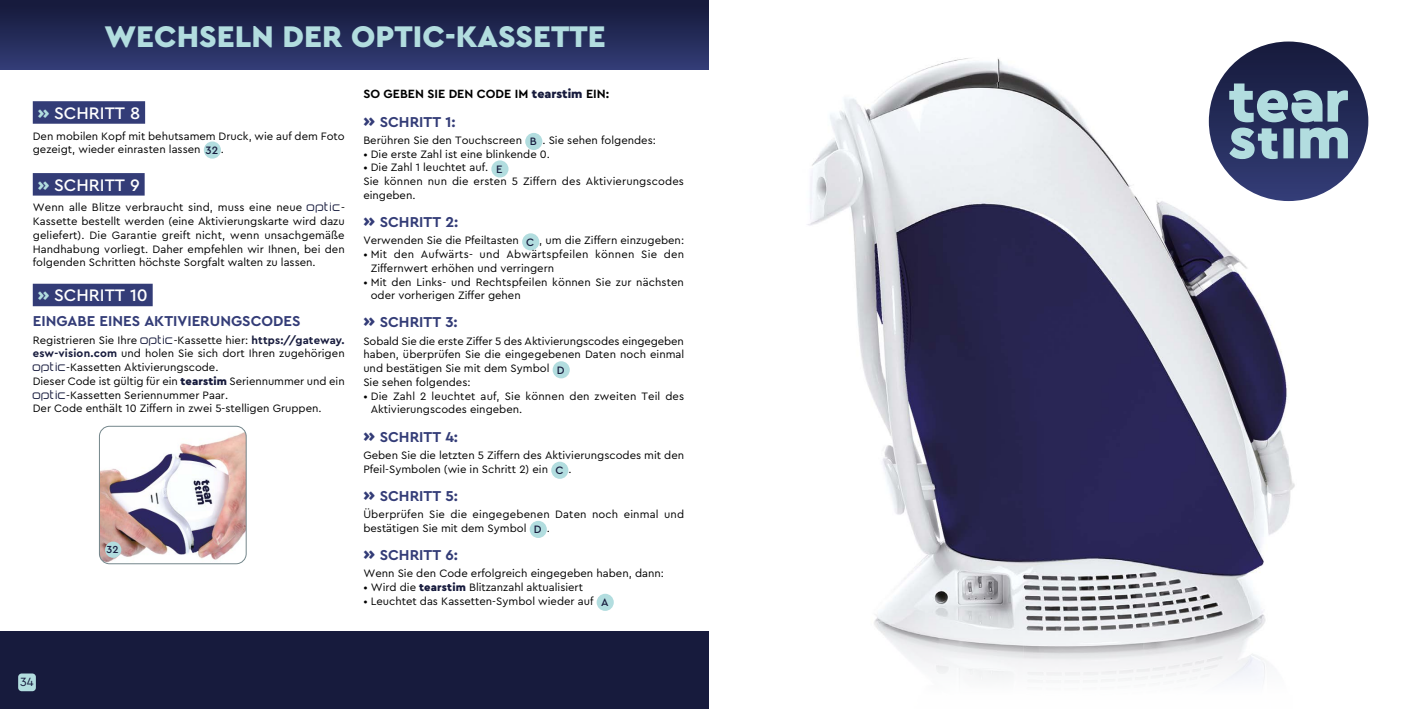
<style>
.page{position:relative;width:1418px;height:709px;background:#fff}
.page>*{position:absolute;margin:0;border:0;box-sizing:border-box;transform-origin:0 0}
.t1{font:900 31.25px "Cera Pro";color:#b2dddf}
.t2{font:500 17.5px "Cera Pro";color:#fff}
.t3{font:700 15px "Cera Pro";color:#333c77}
.t4{font:700 12.5px "Cera Pro";color:#000}
.t5{font:12.5px "Cera Pro";color:#171b3d}
.t6{font:11.25px/13.8px "Cera Pro";color:#000}
.t7{font:11.25px/13.8px "Cera Pro";letter-spacing:.02em;color:#000}
.t8{font:500 10.75px "Cera Pro";color:#171b3d}
.s1{font-weight:900;color:#b2dddf}
.s2{font-weight:500;color:#171b3d}
.s3{font-family:"Birdman";color:#171b3d}
.s4{font-weight:700;color:#171b3d}
.s5{font-weight:900;color:#171b3d}
.s6{font-weight:900;font-size:17.5px}
</style>
<div class="page">
<div style="left:0;top:631px;width:709px;height:78px;background:#171b3d"></div>
<div style="left:18px;top:673px;width:18px;height:18px;background:#b2dddf;border-radius:4px"></div>
<div style="left:0;top:0;width:709px;height:69px;background:linear-gradient(to bottom,#141838,#323c75)"></div>
<img style="left:807px;top:41px;width:525px;height:641px">
<div style="left:1208px;top:42px;width:160px;height:159px;background:linear-gradient(to bottom,#171c3c,#374179);border-radius:80px"></div>
<svg style="left:1229px;top:83px;width:118px;height:76px;background:#6e889e"></svg>
<div style="left:33px;top:101px;width:112px;height:23px;background:#333c77"></div>
<div style="left:33px;top:173px;width:112px;height:23px;background:#333c77"></div>
<div style="left:33px;top:284px;width:120px;height:22px;background:#333c77"></div>
<div style="left:204px;top:141px;width:17px;height:18px;background:#b2dddf;border-radius:50%"></div>
<img style="left:99px;top:431px;width:147px;height:133px">
<div style="left:99px;top:426px;width:147px;height:138px;border:1px solid #74868b;border-radius:10px"></div>
<div style="left:105px;top:541px;width:16px;height:17px;background:#b2dddf;border-radius:50%"></div>
<div style="left:525px;top:133px;width:17px;height:17px;background:#b2dddf;border-radius:50%"></div>
<div style="left:491px;top:160px;width:17px;height:17px;background:#b2dddf;border-radius:50%"></div>
<div style="left:522px;top:233px;width:17px;height:17px;background:#b2dddf;border-radius:50%"></div>
<div style="left:552px;top:361px;width:18px;height:17px;background:#b2dddf;border-radius:50%"></div>
<div style="left:551px;top:461px;width:17px;height:18px;background:#b2dddf;border-radius:50%"></div>
<div style="left:529px;top:521px;width:18px;height:17px;background:#b2dddf;border-radius:50%"></div>
<div style="left:596px;top:593px;width:17px;height:18px;background:#b2dddf;border-radius:50%"></div>
<h1 class="t1" style="left:104px;top:15px;width:503px">WECHSELN DER OPTIC-KASSETTE</h1>
<h2 class="t2" style="left:38px;top:101px;width:104px"><span class="s1">»</span> SCHRITT 8</h2>
<p class="t6" style="left:33px;top:128px;width:313px">Den mobilen Kopf mit behutsamem Druck, wie auf dem Foto gezeigt, wieder einrasten lassen <span class="s2">32</span> .</p>
<h2 class="t2" style="left:38px;top:173px;width:104px"><span class="s1">»</span> SCHRITT 9</h2>
<p class="t6" style="left:33px;top:200px;width:313px;text-align:justify">Wenn alle Blitze verbraucht sind, muss eine neue <span class="s3">optic</span>-Kassette bestellt werden (eine Aktivierungskarte wird dazu geliefert). Die Garantie greift nicht, wenn unsachgemäße Handhabung vorliegt. Daher empfehlen wir Ihnen, bei den folgenden Schritten höchste Sorgfalt walten zu lassen.</p>
<h2 class="t2" style="left:38px;top:284px;width:112px"><span class="s1">»</span> SCHRITT 10</h2>
<h3 class="t3" style="left:33px;top:311px;width:269px">EINGABE EINES AKTIVIERUNGSCODES</h3>
<p class="t6" style="left:33px;top:332px;width:313px">Registrieren Sie Ihre <span class="s3">optic</span>-Kassette hier: <span class="s4">https://gateway. esw-vision.com</span> und holen Sie sich dort Ihren zugehörigen <span class="s3">optic</span>-Kassetten Aktivierungscode.<br>Dieser Code ist gültig für ein <span class="s5">tearstim</span> Seriennummer und ein <span class="s3">optic</span>-Kassetten Seriennummer Paar.<br>Der Code enthält 10 Ziffern in zwei 5-stelligen Gruppen.</p>
<p class="t8" style="left:107px;top:542px;width:13px">32</p>
<p class="t4" style="left:363px;top:86px;width:247px">SO GEBEN SIE DEN CODE IM <span class="s5">tearstim</span> EIN:</p>
<h3 class="t3" style="left:363px;top:111px;width:94px"><span class="s6">»</span> SCHRITT 1:</h3>
<p class="t6" style="left:363px;top:133px;width:294px">Berühren Sie den Touchscreen <span class="s2">B</span> . Sie sehen folgendes:</p>
<p class="t6" style="left:363px;top:146px;width:188px">• Die erste Zahl ist eine blinkende 0.</p>
<p class="t6" style="left:363px;top:160px;width:322px">• Die Zahl 1 leuchtet auf. <span class="s2">E<br></span>Sie können nun die ersten 5 Ziffern des Aktivierungscodes eingeben.</p>
<h3 class="t3" style="left:363px;top:212px;width:96px"><span class="s6">»</span> SCHRITT 2:</h3>
<p class="t6" style="left:363px;top:233px;width:322px">Verwenden Sie die Pfeiltasten <span class="s2">C</span> , um die Ziffern einzugeben:</p>
<p class="t7" style="left:371px;top:247px;width:315px;text-indent:-7px">• Mit den Aufwärts- und Abwärtspfeilen können Sie den<br>Ziffernwert erhöhen und verringern</p>
<p class="t6" style="left:371px;top:274px;width:315px;text-indent:-7px">• Mit den Links- und Rechtspfeilen können Sie zur nächsten oder vorherigen Ziffer gehen</p>
<h3 class="t3" style="left:363px;top:312px;width:96px"><span class="s6">»</span> SCHRITT 3:</h3>
<p class="t6" style="left:363px;top:333px;width:322px">Sobald Sie die erste Ziffer 5 des Aktivierungscodes eingegeben haben, überprüfen Sie die eingegebenen Daten noch einmal und bestätigen Sie mit dem Symbol <span class="s2">D<br></span>Sie sehen folgendes:</p>
<p class="t6" style="left:371px;top:388px;width:315px;text-indent:-7px">• Die Zahl 2 leuchtet auf, Sie können den zweiten Teil des<br>Aktivierungscodes eingeben.</p>
<h3 class="t3" style="left:363px;top:426px;width:96px"><span class="s6">»</span> SCHRITT 4:</h3>
<p class="t6" style="left:363px;top:448px;width:322px">Geben Sie die letzten 5 Ziffern des Aktivierungscodes mit den<br>Pfeil-Symbolen (wie in Schritt 2) ein <span class="s2">C</span> .</p>
<h3 class="t3" style="left:363px;top:485px;width:96px"><span class="s6">»</span> SCHRITT 5:</h3>
<p class="t6" style="left:363px;top:507px;width:322px">Überprüfen Sie die eingegebenen Daten noch einmal und bestätigen Sie mit dem Symbol <span class="s2">D</span> .</p>
<h3 class="t3" style="left:363px;top:545px;width:96px"><span class="s6">»</span> SCHRITT 6:</h3>
<p class="t6" style="left:363px;top:566px;width:302px">Wenn Sie den Code erfolgreich eingegeben haben, dann:</p>
<p class="t6" style="left:363px;top:580px;width:221px">• Wird die <span class="s5">tearstim</span> Blitzanzahl aktualisiert</p>
<p class="t6" style="left:363px;top:593px;width:247px">• Leuchtet das Kassetten-Symbol wieder auf <span class="s2">A</span></p>
<p class="t5" style="left:20px;top:673px;width:15px">34</p>
</div>
